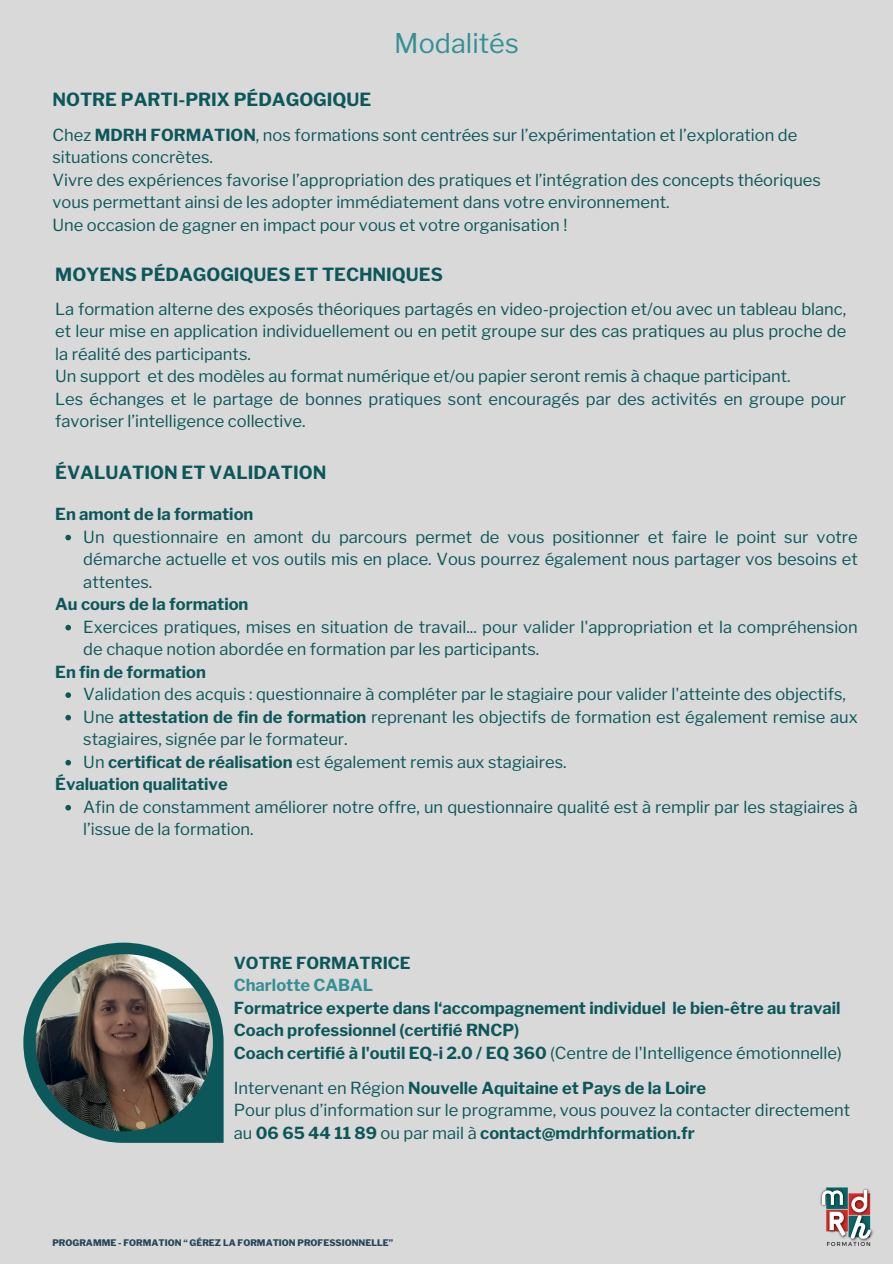
<style>
.page{position:relative;width:893px;height:1264px;background:#fff}
.page>*{position:absolute;margin:0;border:0;box-sizing:border-box;transform-origin:0 0}
.t1{font:27px "Libre Franklin";color:#339094}
.t2{font:700 18px "Libre Franklin";color:#0c575a}
.t3{font:16.5px/22.5px "Libre Franklin";color:#0c575a}
.t4{font:700 16.5px/22.5px "Libre Franklin";color:#0c575a}
.t5{font:800 9px "Libre Franklin";color:#264559}
.s1{font-weight:700}
.s2{color:#339094}
.s3{font-weight:400}
</style>
<div class="page">
<div style="left:0;top:0;width:892px;height:1263px;background:#d9d9d9"></div>
<img style="left:820px;top:1187px;width:54px;height:59px">
<svg style="left:23px;top:942px;width:200px;height:200px"></svg>
<img style="left:36px;top:954px;width:177px;height:177px;border-radius:50%">
<svg style="left:65px;top:535px;width:6px;height:5px"></svg>
<svg style="left:65px;top:625px;width:6px;height:5px"></svg>
<svg style="left:65px;top:692px;width:6px;height:6px"></svg>
<svg style="left:65px;top:715px;width:6px;height:5px"></svg>
<svg style="left:65px;top:760px;width:6px;height:5px"></svg>
<svg style="left:65px;top:805px;width:6px;height:5px"></svg>
<h4 class="t1" style="left:394px;top:27px;width:126px">Modalités</h4>
<h3 class="t2" style="left:52px;top:89px;width:320px">NOTRE PARTI-PRIX PÉDAGOGIQUE</h3>
<p class="t3" style="left:52px;top:124px;width:770px">Chez <span class="s1">MDRH FORMATION</span>, nos formations sont centrées sur l’expérimentation et l’exploration de situations concrètes.<br>Vivre des expériences favorise l’appropriation des pratiques et l’intégration des concepts théoriques vous permettant ainsi de les adopter immédiatement dans votre environnement.<br>Une occasion de gagner en impact pour vous et votre organisation !</p>
<p class="t2" style="left:55px;top:263px;width:389px">MOYENS PÉDAGOGIQUES ET TECHNIQUES</p>
<p class="t3" style="left:55px;top:297px;width:792px">La formation alterne des exposés théoriques partagés en video-projection et/ou avec un tableau blanc, et leur mise en application individuellement ou en petit groupe sur des cas pratiques au plus proche de la réalité des participants.<br>Un support et des modèles au format numérique et/ou papier seront remis à chaque participant.<br>Les échanges et le partage de bonnes pratiques sont encouragés par des activités en groupe pour favoriser l’intelligence collective.</p>
<h4 class="t2" style="left:55px;top:461px;width:272px">ÉVALUATION ET VALIDATION</h4>
<h3 class="t4" style="left:55px;top:503px;width:199px">En amont de la formation</h3>
<p class="t3" style="left:83px;top:525px;width:776px;text-align:justify">Un questionnaire en amont du parcours permet de vous positionner et faire le point sur votre démarche actuelle et vos outils mis en place. Vous pourrez également nous partager vos besoins et attentes.</p>
<h3 class="t4" style="left:55px;top:593px;width:195px">Au cours de la formation</h3>
<p class="t3" style="left:83px;top:615px;width:776px">Exercices pratiques, mises en situation de travail... pour valider l'appropriation et la compréhension de chaque notion abordée en formation par les participants.</p>
<p class="t4" style="left:55px;top:660px;width:152px">En fin de formation</p>
<p class="t3" style="left:83px;top:683px;width:764px">Validation des acquis : questionnaire à compléter par le stagiaire pour valider l'atteinte des objectifs,</p>
<h3 class="t3" style="left:83px;top:705px;width:776px">Une <span class="s1">attestation de fin de formation</span> reprenant les objectifs de formation est également remise aux stagiaires, signée par le formateur.</h3>
<p class="t3" style="left:83px;top:750px;width:485px">Un <span class="s1">certificat de réalisation</span> est également remis aux stagiaires.</p>
<p class="t4" style="left:55px;top:773px;width:174px">Évaluation qualitative</p>
<h4 class="t3" style="left:83px;top:795px;width:776px">Afin de constamment améliorer notre offre, un questionnaire qualité est à remplir par les stagiaires à l’issue de la formation.</h4>
<h2 class="t4" style="left:234px;top:951px;width:609px">VOTRE FORMATRICE<br><span class="s2">Charlotte CABAL<br></span>Formatrice experte dans l‘accompagnement individuel le bien-être au travail Coach professionnel (certifié RNCP)<br>Coach certifié à l'outil EQ-i 2.0 / EQ 360 <span class="s3">(Centre de l'Intelligence émotionnelle)</span></h2>
<h4 class="t3" style="left:234px;top:1076px;width:617px">Intervenant en Région <span class="s1">Nouvelle Aquitaine et Pays de la Loire<br></span>Pour plus d’information sur le programme, vous pouvez la contacter directement au <span class="s1">06 65 44 11 89</span> ou par mail à <span class="s1">contact@mdrhformation.fr</span></h4>
<h1 class="t5" style="left:52px;top:1237px;width:342px">PROGRAMME - FORMATION “ GÉREZ LA FORMATION PROFESSIONNELLE”</h1>
</div>
